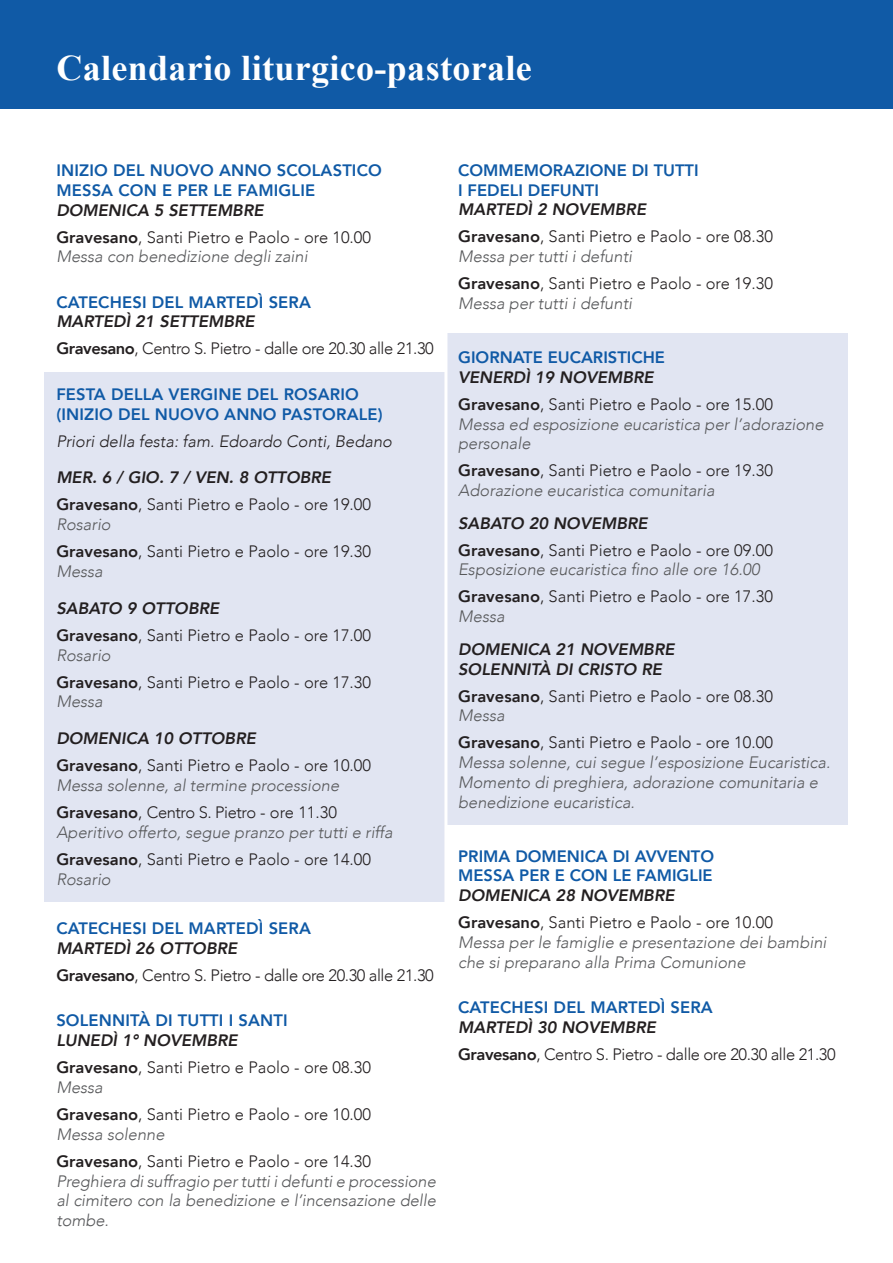
<style>
.page{position:relative;width:893px;height:1263px;background:#fff}
.page>*{position:absolute;margin:0;border:0;box-sizing:border-box;transform-origin:0 0}
.t1{font:700 36px "Times New Roman";letter-spacing:.01em;color:#fff}
.t2{font:300 16.5px/27px "Avenir";color:#231f20}
.t3{font:italic 300 16.5px/19.8px "Avenir";color:#57585a}
.t4{font:800 16.5px/19.8px "Avenir";letter-spacing:.01em;color:#105aa6}
.t5{font:300 16.5px/27px "Avenir";letter-spacing:-.025em;color:#231f20}
.t6{font:italic 300 16.5px "Avenir";color:#231f20}
.t7{font:italic 800 16.5px/19.8px "Avenir";color:#231f20}
.s1{font-weight:800;font-style:italic}
.s2{font-weight:800}
.s3{font-style:italic;color:#57585a}
.s4{font-weight:800;font-style:normal;color:#231f20}
.s5{font-style:normal;color:#231f20}
</style>
<div class="page">
<div style="left:44px;top:372px;width:402px;height:529px;background:#e1e5f2"></div>
<div style="left:446px;top:334px;width:402px;height:491px;background:#e1e5f2"></div>
<hr style="left:444px;top:120px;width:3px;height:1143px;background:#fff">
<div style="left:0;top:0;width:893px;height:108px;background:#105aa6"></div>
<h1 class="t1" style="left:56px;top:43px;width:477px">Calendario liturgico-pastorale</h1>
<p class="t4" style="left:56px;top:160px;width:327px">INIZIO DEL NUOVO ANNO SCOLASTICO<br>MESSA CON E PER LE FAMIGLIE</p>
<p class="t2" style="left:56px;top:196px;width:316px"><span class="s1">DOMENICA 5 SETTEMBRE<br></span><span class="s2">Gravesano</span>, Santi Pietro e Paolo - ore 10.00</p>
<p class="t3" style="left:56px;top:247px;width:253px">Messa con benedizione degli zaini</p>
<p class="t4" style="left:56px;top:292px;width:256px">CATECHESI DEL MARTEDÌ SERA</p>
<p class="t5" style="left:56px;top:308px;width:379px"><span class="s1">MARTEDÌ 21 SETTEMBRE<br></span><span class="s2">Gravesano</span>, Centro S. Pietro - dalle ore 20.30 alle 21.30</p>
<p class="t4" style="left:56px;top:384px;width:328px">FESTA DELLA VERGINE DEL ROSARIO (INIZIO DEL NUOVO ANNO PASTORALE)</p>
<p class="t6" style="left:56px;top:431px;width:337px">Priori della festa: fam. Edoardo Conti, Bedano</p>
<p class="t2" style="left:56px;top:464px;width:316px"><span class="s1">MER. 6 / GIO. 7 / VEN. 8 OTTOBRE<br></span><span class="s2">Gravesano</span>, Santi Pietro e Paolo - ore 19.00</p>
<p class="t2" style="left:56px;top:511px;width:316px"><span class="s3">Rosario<br></span><span class="s2">Gravesano</span>, Santi Pietro e Paolo - ore 19.30</p>
<p class="t3" style="left:56px;top:561px;width:48px">Messa</p>
<p class="t2" style="left:56px;top:595px;width:316px"><span class="s1">SABATO 9 OTTOBRE<br></span><span class="s2">Gravesano</span>, Santi Pietro e Paolo - ore 17.00</p>
<p class="t2" style="left:56px;top:641px;width:316px"><span class="s3">Rosario<br></span><span class="s2">Gravesano</span>, Santi Pietro e Paolo - ore 17.30</p>
<p class="t3" style="left:56px;top:692px;width:48px">Messa</p>
<p class="t2" style="left:56px;top:725px;width:316px"><span class="s1">DOMENICA 10 OTTOBRE<br></span><span class="s2">Gravesano</span>, Santi Pietro e Paolo - ore 10.00</p>
<p class="t3" style="left:56px;top:772px;width:284px;line-height:27px">Messa solenne, al termine processione<br><span class="s4">Gravesano</span><span class="s5">, Centro S. Pietro - ore 11.30</span></p>
<p class="t3" style="left:56px;top:819px;width:338px;line-height:27px">Aperitivo offerto, segue pranzo per tutti e riffa<br><span class="s4">Gravesano</span><span class="s5">, Santi Pietro e Paolo - ore 14.00</span></p>
<p class="t3" style="left:56px;top:869px;width:56px">Rosario</p>
<p class="t4" style="left:56px;top:918px;width:256px">CATECHESI DEL MARTEDÌ SERA</p>
<p class="t5" style="left:56px;top:935px;width:379px"><span class="s1">MARTEDÌ 26 OTTOBRE<br></span><span class="s2">Gravesano</span>, Centro S. Pietro - dalle ore 20.30 alle 21.30</p>
<p class="t4" style="left:56px;top:1011px;width:233px">SOLENNITÀ DI TUTTI I SANTI</p>
<p class="t2" style="left:56px;top:1027px;width:316px"><span class="s1">LUNEDÌ 1° NOVEMBRE<br></span><span class="s2">Gravesano</span>, Santi Pietro e Paolo - ore 08.30</p>
<p class="t2" style="left:56px;top:1074px;width:316px"><span class="s3">Messa<br></span><span class="s2">Gravesano</span>, Santi Pietro e Paolo - ore 10.00</p>
<p class="t2" style="left:56px;top:1120px;width:316px"><span class="s3">Messa solenne<br></span><span class="s2">Gravesano</span>, Santi Pietro e Paolo - ore 14.30</p>
<p class="t3" style="left:56px;top:1171px;width:381px;text-align:justify">Preghiera di suffragio per tutti i defunti e processione al cimitero con la benedizione e l’incensazione delle tombe.</p>
<p class="t4" style="left:458px;top:160px;width:242px">COMMEMORAZIONE DI TUTTI<br>I FEDELI DEFUNTI</p>
<p class="t2" style="left:458px;top:196px;width:316px"><span class="s1">MARTEDÌ 2 NOVEMBRE<br></span><span class="s2">Gravesano</span>, Santi Pietro e Paolo - ore 08.30</p>
<p class="t2" style="left:458px;top:243px;width:316px"><span class="s3">Messa per tutti i defunti<br></span><span class="s2">Gravesano</span>, Santi Pietro e Paolo - ore 19.30</p>
<p class="t3" style="left:458px;top:293px;width:175px">Messa per tutti i defunti</p>
<p class="t4" style="left:458px;top:347px;width:208px">GIORNATE EUCARISTICHE</p>
<p class="t2" style="left:458px;top:364px;width:316px"><span class="s1">VENERDÌ 19 NOVEMBRE<br></span><span class="s2">Gravesano</span>, Santi Pietro e Paolo - ore 15.00</p>
<p class="t3" style="left:458px;top:414px;width:367px">Messa ed esposizione eucaristica per l’adorazione personale</p>
<p class="t3" style="left:458px;top:461px;width:316px"><span class="s4">Gravesano</span><span class="s5">, Santi Pietro e Paolo - ore 19.30<br></span>Adorazione eucaristica comunitaria</p>
<p class="t2" style="left:458px;top:509px;width:316px"><span class="s1">SABATO 20 NOVEMBRE<br></span><span class="s2">Gravesano</span>, Santi Pietro e Paolo - ore 09.00</p>
<p class="t3" style="left:458px;top:556px;width:316px;line-height:27px">Esposizione eucaristica fino alle ore 16.00<br><span class="s4">Gravesano</span><span class="s5">, Santi Pietro e Paolo - ore 17.30</span></p>
<p class="t3" style="left:458px;top:607px;width:48px">Messa</p>
<p class="t7" style="left:458px;top:639px;width:218px">DOMENICA 21 NOVEMBRE<br>SOLENNITÀ DI CRISTO RE</p>
<p class="t2" style="left:458px;top:686px;width:316px;line-height:19.8px"><span class="s2">Gravesano</span>, Santi Pietro e Paolo - ore 08.30<br><span class="s3">Messa</span></p>
<p class="t3" style="left:458px;top:733px;width:374px"><span class="s4">Gravesano</span><span class="s5">, Santi Pietro e Paolo - ore 10.00<br></span>Messa solenne, cui segue l’esposizione Eucaristica.<br>Momento di preghiera, adorazione comunitaria e benedizione eucaristica.</p>
<p class="t4" style="left:458px;top:846px;width:257px">PRIMA DOMENICA DI AVVENTO<br>MESSA PER E CON LE FAMIGLIE</p>
<p class="t2" style="left:458px;top:882px;width:316px"><span class="s1">DOMENICA 28 NOVEMBRE<br></span><span class="s2">Gravesano</span>, Santi Pietro e Paolo - ore 10.00</p>
<p class="t3" style="left:458px;top:932px;width:370px">Messa per le famiglie e presentazione dei bambini che si preparano alla Prima Comunione</p>
<p class="t4" style="left:458px;top:997px;width:256px">CATECHESI DEL MARTEDÌ SERA</p>
<p class="t5" style="left:458px;top:1014px;width:379px"><span class="s1">MARTEDÌ 30 NOVEMBRE<br></span><span class="s2">Gravesano</span>, Centro S. Pietro - dalle ore 20.30 alle 21.30</p>
</div>
